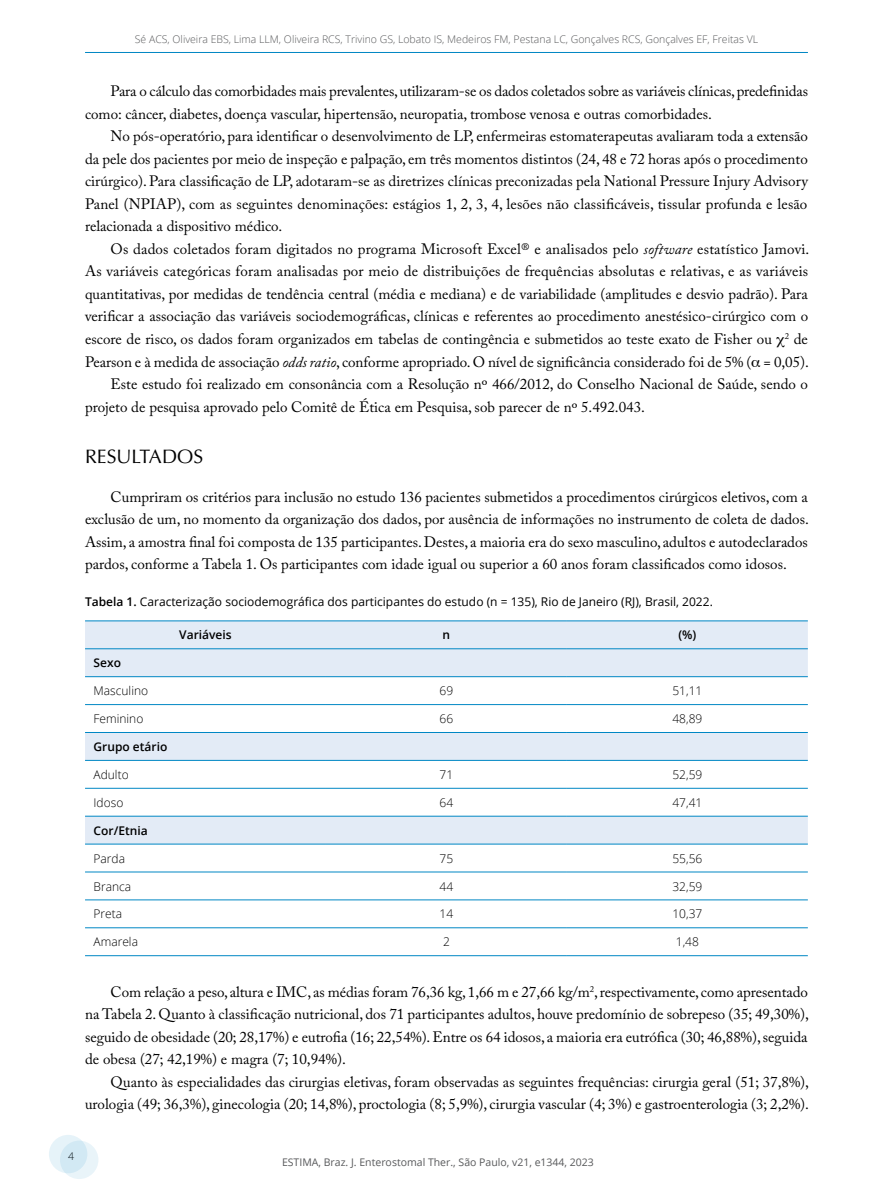
<style>
.page{position:relative;width:893px;height:1191px;background:#fff}
.page>*{position:absolute;margin:0;border:0;box-sizing:border-box;transform-origin:0 0}
.t1{font:19.5px "Optima LT Std";color:#000}
.t2{font:15px/22.5px "Adobe Caslon Pro";color:#000;text-align:justify}
.t3{font:300 12px "Open Sans";color:#000}
.t4{font:12px "Open Sans";color:#000}
.t5{font:600 12px "Open Sans";color:#000}
.t6{font:300 10.5px "Open Sans";color:#58595b}
.t7{font:10.5px "Open Sans";color:#58595b}
.t8{font:300 10.5px "Open Sans";color:#000}
.s1{font-style:italic}
.s2{font-weight:600}
</style>
<div class="page">
<div style="left:49px;top:1134px;width:38px;height:39px;background:#e6f3f9;border-radius:50%"></div>
<svg style="left:60px;top:1140px;width:38px;height:39px"></svg>
<hr style="left:85px;top:52px;width:723px;height:1px;background:#0087c4">
<svg style="left:85px;top:621px;width:723px;height:222px;fill:#e3ebf6"></svg>
<hr style="left:85px;top:620px;width:241px;height:1px;background:#0087c4">
<hr style="left:326px;top:620px;width:241px;height:1px;background:#0087c4">
<hr style="left:567px;top:620px;width:241px;height:1px;background:#0087c4">
<hr style="left:85px;top:648px;width:241px;height:1px;background:#0087c4">
<hr style="left:326px;top:648px;width:241px;height:1px;background:#0087c4">
<hr style="left:567px;top:648px;width:241px;height:1px;background:#0087c4">
<hr style="left:85px;top:676px;width:241px;height:1px;background:#0087c4">
<hr style="left:326px;top:676px;width:241px;height:1px;background:#0087c4">
<hr style="left:567px;top:676px;width:241px;height:1px;background:#0087c4">
<hr style="left:85px;top:704px;width:241px;height:1px;background:#0087c4">
<hr style="left:326px;top:704px;width:241px;height:1px;background:#0087c4">
<hr style="left:567px;top:704px;width:241px;height:1px;background:#0087c4">
<hr style="left:85px;top:732px;width:241px;height:1px;background:#0087c4">
<hr style="left:326px;top:732px;width:241px;height:1px;background:#0087c4">
<hr style="left:567px;top:732px;width:241px;height:1px;background:#0087c4">
<hr style="left:85px;top:760px;width:241px;height:1px;background:#0087c4">
<hr style="left:326px;top:760px;width:241px;height:1px;background:#0087c4">
<hr style="left:567px;top:760px;width:241px;height:1px;background:#0087c4">
<hr style="left:85px;top:788px;width:241px;height:1px;background:#0087c4">
<hr style="left:326px;top:788px;width:241px;height:1px;background:#0087c4">
<hr style="left:567px;top:788px;width:241px;height:1px;background:#0087c4">
<hr style="left:85px;top:816px;width:241px;height:1px;background:#0087c4">
<hr style="left:326px;top:816px;width:241px;height:1px;background:#0087c4">
<hr style="left:567px;top:816px;width:241px;height:1px;background:#0087c4">
<hr style="left:85px;top:843px;width:241px;height:1px;background:#0087c4">
<hr style="left:326px;top:843px;width:241px;height:1px;background:#0087c4">
<hr style="left:567px;top:843px;width:241px;height:1px;background:#0087c4">
<hr style="left:85px;top:871px;width:241px;height:1px;background:#0087c4">
<hr style="left:326px;top:871px;width:241px;height:1px;background:#0087c4">
<hr style="left:567px;top:871px;width:241px;height:1px;background:#0087c4">
<hr style="left:85px;top:899px;width:241px;height:1px;background:#0087c4">
<hr style="left:326px;top:899px;width:241px;height:1px;background:#0087c4">
<hr style="left:567px;top:899px;width:241px;height:1px;background:#0087c4">
<hr style="left:85px;top:927px;width:241px;height:1px;background:#0087c4">
<hr style="left:326px;top:927px;width:241px;height:1px;background:#0087c4">
<hr style="left:567px;top:927px;width:241px;height:1px;background:#0087c4">
<hr style="left:85px;top:955px;width:241px;height:1px;background:#0087c4">
<hr style="left:326px;top:955px;width:241px;height:1px;background:#0087c4">
<hr style="left:567px;top:955px;width:241px;height:1px;background:#0087c4">
<p class="t6" style="left:135px;top:32px;width:625px">Sé ACS, Oliveira EBS, Lima LLM, Oliveira RCS, Trivino GS, Lobato IS, Medeiros FM, Pestana LC, Gonçalves RCS, Gonçalves EF, Freitas VL</p>
<p class="t2" style="left:85px;top:80px;width:724px;text-indent:26px">Para o cálculo das comorbidades mais prevalentes, utilizaram-se os dados coletados sobre as variáveis clínicas, predefinidas como: câncer, diabetes, doença vascular, hipertensão, neuropatia, trombose venosa e outras comorbidades.</p>
<p class="t2" style="left:85px;top:125px;width:724px;text-indent:26px">No pós-operatório, para identificar o desenvolvimento de LP, enfermeiras estomaterapeutas avaliaram toda a extensão da pele dos pacientes por meio de inspeção e palpação, em três momentos distintos (24, 48 e 72 horas após o procedimento cirúrgico). Para classificação de LP, adotaram-se as diretrizes clínicas preconizadas pela National Pressure Injury Advisory Panel (NPIAP), com as seguintes denominações: estágios 1, 2, 3, 4, lesões não classificáveis, tissular profunda e lesão relacionada a dispositivo médico.</p>
<p class="t2" style="left:111px;top:237px;width:700px">Os dados coletados foram digitados no programa Microsoft Excel® e analisados pelo <span class="s1">software</span> estatístico Jamovi.</p>
<p class="t2" style="left:85px;top:260px;width:725px">As variáveis categóricas foram analisadas por meio de distribuições de frequências absolutas e relativas, e as variáveis</p>
<p class="t2" style="left:85px;top:282px;width:724px">quantitativas, por medidas de tendência central (média e mediana) e de variabilidade (amplitudes e desvio padrão). Para</p>
<p class="t2" style="left:85px;top:305px;width:725px">verificar a associação das variáveis sociodemográficas, clínicas e referentes ao procedimento anestésico-cirúrgico com o</p>
<p class="t2" style="left:85px;top:327px;width:724px">escore de risco, os dados foram organizados em tabelas de contingência e submetidos ao teste exato de Fisher ou <sup>2</sup> de</p>
<p class="t2" style="left:85px;top:350px;width:725px">Pearson e à medida de associação <span class="s1">odds ratio</span>, conforme apropriado. O nível de significância considerado foi de 5% ( = 0,05).</p>
<p class="t2" style="left:111px;top:372px;width:699px">Este estudo foi realizado em consonância com a Resolução nº 466/2012, do Conselho Nacional de Saúde, sendo o</p>
<p class="t2" style="left:85px;top:395px;width:562px">projeto de pesquisa aprovado pelo Comitê de Ética em Pesquisa, sob parecer de nº 5.492.043.</p>
<h1 class="t1" style="left:85px;top:444px;width:120px">RESULTADOS</h1>
<p class="t2" style="left:85px;top:485px;width:725px;text-indent:26px">Cumpriram os critérios para inclusão no estudo 136 pacientes submetidos a procedimentos cirúrgicos eletivos, com a exclusão de um, no momento da organização dos dados, por ausência de informações no instrumento de coleta de dados.<br>Assim, a amostra final foi composta de 135 participantes. Destes, a maioria era do sexo masculino, adultos e autodeclarados pardos, conforme a Tabela 1. Os participantes com idade igual ou superior a 60 anos foram classificados como idosos.</p>
<p class="t4" style="left:85px;top:593px;width:629px"><span class="s2">Tabela 1.</span> Caracterização sociodemográfica dos participantes do estudo (n = 135), Rio de Janeiro (RJ), Brasil, 2022.</p>
<p class="t5" style="left:179px;top:627px;width:54px">Variáveis</p>
<p class="t5" style="left:443px;top:627px;width:9px">n</p>
<p class="t5" style="left:678px;top:627px;width:19px">(%)</p>
<p class="t5" style="left:94px;top:654px;width:29px">Sexo</p>
<p class="t3" style="left:94px;top:682px;width:56px">Masculino</p>
<p class="t3" style="left:440px;top:682px;width:15px">69</p>
<p class="t3" style="left:672px;top:682px;width:31px">51,11</p>
<p class="t3" style="left:94px;top:710px;width:51px">Feminino</p>
<p class="t3" style="left:440px;top:710px;width:15px">66</p>
<p class="t3" style="left:672px;top:710px;width:31px">48,89</p>
<p class="t5" style="left:94px;top:738px;width:75px">Grupo etário</p>
<p class="t3" style="left:94px;top:766px;width:37px">Adulto</p>
<p class="t3" style="left:440px;top:766px;width:15px">71</p>
<p class="t3" style="left:672px;top:766px;width:31px">52,59</p>
<p class="t3" style="left:94px;top:794px;width:31px">Idoso</p>
<p class="t3" style="left:440px;top:794px;width:15px">64</p>
<p class="t3" style="left:672px;top:794px;width:31px">47,41</p>
<p class="t5" style="left:94px;top:822px;width:56px">Cor/Etnia</p>
<p class="t3" style="left:94px;top:850px;width:33px">Parda</p>
<p class="t3" style="left:440px;top:850px;width:15px">75</p>
<p class="t3" style="left:672px;top:850px;width:31px">55,56</p>
<p class="t3" style="left:94px;top:878px;width:39px">Branca</p>
<p class="t3" style="left:440px;top:878px;width:15px">44</p>
<p class="t3" style="left:672px;top:878px;width:31px">32,59</p>
<p class="t3" style="left:94px;top:905px;width:30px">Preta</p>
<p class="t3" style="left:440px;top:905px;width:15px">14</p>
<p class="t3" style="left:672px;top:905px;width:31px">10,37</p>
<p class="t3" style="left:94px;top:933px;width:46px">Amarela</p>
<p class="t3" style="left:443px;top:933px;width:8px">2</p>
<p class="t3" style="left:676px;top:933px;width:25px">1,48</p>
<p class="t2" style="left:85px;top:980px;width:725px;text-indent:26px">Com relação a peso, altura e IMC, as médias foram 76,36 kg, 1,66 m e 27,66 kg/m<sup>2</sup>, respectivamente, como apresentado na Tabela 2. Quanto à classificação nutricional, dos 71 participantes adultos, houve predomínio de sobrepeso (35; 49,30%), seguido de obesidade (20; 28,17%) e eutrofia (16; 22,54%). Entre os 64 idosos, a maioria era eutrófica (30; 46,88%), seguida de obesa (27; 42,19%) e magra (7; 10,94%).</p>
<p class="t2" style="left:85px;top:1070px;width:725px;text-align:right">Quanto às especialidades das cirurgias eletivas, foram observadas as seguintes frequências: cirurgia geral (51; 37,8%), urologia (49; 36,3%), ginecologia (20; 14,8%), proctologia (8; 5,9%), cirurgia vascular (4; 3%) e gastroenterologia (3; 2,2%).</p>
<p class="t8" style="left:68px;top:1148px;width:7px">4</p>
<p class="t7" style="left:282px;top:1154px;width:313px">ESTIMA, Braz. J. Enterostomal Ther., São Paulo, v21, e1344, 2023</p>
</div>
